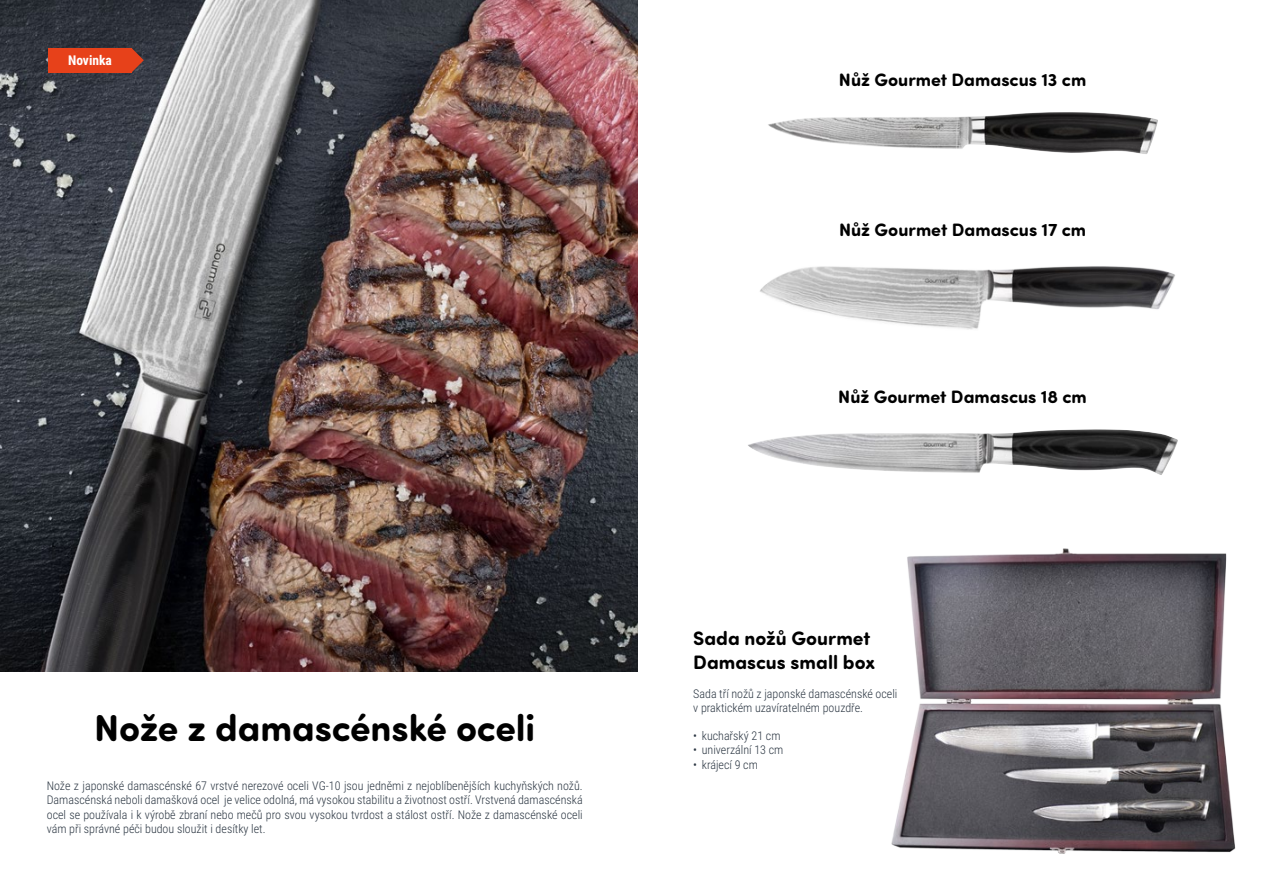
<style>
.page{position:relative;width:1276px;height:893px;background:#fff}
.page>*{position:absolute;margin:0;border:0;box-sizing:border-box;transform-origin:0 0}
.t1{font:700 37.5px "Sofia Pro Soft";letter-spacing:-.005em;color:#000}
.t2{font:700 19.5px/23.4px "Sofia Pro Soft";color:#000}
.t3{font:700 18px "Sofia Pro Soft";color:#000}
.t4{font:700 13.5px "Roboto Condensed";color:#fff}
.t5{font:300 12px/14.4px "Roboto Condensed";color:#2a3541;text-align:justify}
</style>
<div class="page">
<img style="left:0;top:0;width:638px;height:672px">
<div style="left:48px;top:48px;width:84px;height:24px;background:#e7411a"></div>
<svg style="left:132px;top:48px;width:12px;height:24px"></svg>
<img style="left:748px;top:429px;width:430px;height:46px">
<img style="left:760px;top:266px;width:415px;height:64px">
<img style="left:768px;top:112px;width:390px;height:42px">
<img style="left:891px;top:548px;width:345px;height:306px">
<p class="t4" style="left:68px;top:51px;width:45px">Novinka</p>
<h1 class="t1" style="left:94px;top:700px;width:443px">Nože z damascénské oceli</h1>
<p class="t5" style="left:47px;top:778px;width:537px">Nože z japonské damascénské 67 vrstvé nerezové oceli VG-10 jsou jedněmi z nejoblíbenějších kuchyňských nožů.<br>Damascénská neboli damašková ocel je velice odolná, má vysokou stabilitu a životnost ostří. Vrstvená damascénská ocel se používala i k výrobě zbraní nebo mečů pro svou vysokou tvrdost a stálost ostří. Nože z damascénské oceli vám při správné péči budou sloužit i desítky let.</p>
<h3 class="t3" style="left:839px;top:67px;width:249px">Nůž Gourmet Damascus 13 cm</h3>
<h3 class="t3" style="left:839px;top:216px;width:249px">Nůž Gourmet Damascus 17 cm</h3>
<h3 class="t3" style="left:838px;top:383px;width:250px">Nůž Gourmet Damascus 18 cm</h3>
<h2 class="t2" style="left:693px;top:625px;width:183px">Sada nožů Gourmet<br>Damascus small box</h2>
<p class="t5" style="left:693px;top:686px;width:206px">Sada tří nožů z japonské damascénské oceli v praktickém uzavíratelném pouzdře.</p>
<p class="t5" style="left:693px;top:728px;width:89px">• kuchařský 21 cm</p>
<p class="t5" style="left:693px;top:742px;width:92px">• univerzální 13 cm</p>
<p class="t5" style="left:693px;top:757px;width:66px">• krájecí 9 cm</p>
</div>
